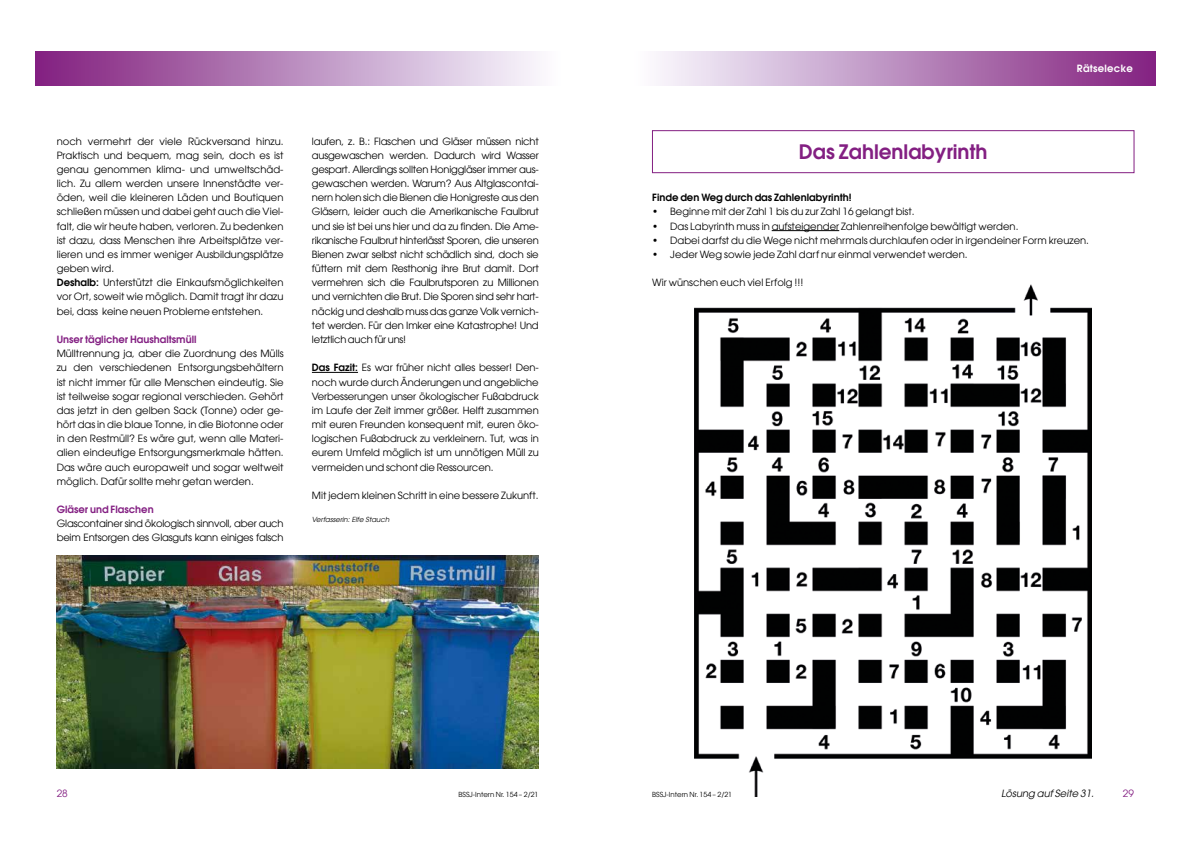
<style>
.page{position:relative;width:1191px;height:842px;background:#fff}
.page>*{position:absolute;margin:0;border:0;box-sizing:border-box;transform-origin:0 0}
.t1{font:600 20px "Avant Garde LT";color:#831f82}
.t2{font:10px/14.2px "Avant Garde LT";color:#000;text-align:justify}
.t3{font:10px/14.2px "Avant Garde LT";letter-spacing:-.02em;color:#000}
.t4{font:600 10px "Avant Garde LT";color:#831f82}
.t5{font:600 10px "Avant Garde LT";color:#000}
.t6{font:italic 10px "Avant Garde LT";color:#000}
.t7{font:600 10px "Avant Garde LT";letter-spacing:.025em;color:#fff}
.t8{font:10px "Avant Garde LT";color:#831f82}
.t9{font:7px "Avant Garde LT";color:#000}
.t10{font:italic 7px "Avant Garde LT";color:#000}
.s1{font-weight:600}
</style>
<div class="page">
<div style="left:631px;top:51px;width:524px;height:34px;background:linear-gradient(to right,#fcffff,#812280)"></div>
<div style="left:35px;top:51px;width:525px;height:34px;background:linear-gradient(to right,#801f7e,#fafeff)"></div>
<img style="left:694px;top:285px;width:398px;height:512px">
<hr style="left:771px;top:230px;width:68px;height:1px;background:#000">
<div style="left:652px;top:130px;width:482px;height:43px;border:1px solid #831f82"></div>
<hr style="left:312px;top:372px;width:46px;height:1px;background:#000">
<img style="left:57px;top:556px;width:482px;height:212px">
<p class="t2" style="left:57px;top:134px;width:228px;text-align:left">noch vermehrt der viele Rückversand hinzu.<br>Praktisch und bequem, mag sein, doch es ist genau genommen klima- und umweltschäd&shy;lich. Zu allem werden unsere Innenstädte ver&shy;öden, weil die kleineren Läden und Boutiquen schließen müssen und dabei geht auch die Viel&shy;falt, die wir heute haben, verloren. Zu bedenken ist dazu, dass Menschen ihre Arbeitsplätze ver&shy;lieren und es immer weniger Ausbildungsplätze geben wird.<br><span class="s1">Deshalb:</span> Unterstützt die Einkaufsmöglichkeiten vor Ort, soweit wie möglich. Damit tragt ihr dazu bei, dass keine neuen Probleme entstehen.</p>
<p class="t4" style="left:57px;top:333px;width:141px">Unser täglicher Haushaltsmüll</p>
<p class="t2" style="left:57px;top:346px;width:228px">Mülltrennung ja, aber die Zuordnung des Mülls zu den verschiedenen Entsorgungsbehältern ist nicht immer für alle Menschen eindeutig. Sie ist teilweise sogar regional verschieden. Gehört das jetzt in den gelben Sack (Tonne) oder ge&shy;hört das in die blaue Tonne, in die Biotonne oder in den Restmüll? Es wäre gut, wenn alle Materi&shy;alien eindeutige Entsorgungsmerkmale hätten.<br>Das wäre auch europaweit und sogar weltweit möglich. Dafür sollte mehr getan werden.</p>
<p class="t4" style="left:57px;top:503px;width:98px">Gläser und Flaschen</p>
<p class="t3" style="left:57px;top:516px;width:228px">Glascontainer sind ökologisch sinnvoll, aber auch beim Entsorgen des Glasguts kann einiges falsch</p>
<p class="t2" style="left:312px;top:134px;width:228px">laufen, z. B.: Flaschen und Gläser müssen nicht ausgewaschen werden. Dadurch wird Wasser gespart. Allerdings sollten Honiggläser immer aus&shy;gewaschen werden. Warum? Aus Altglascontai&shy;nern holen sich die Bienen die Honigreste aus den Gläsern, leider auch die Amerikanische Faulbrut und sie ist bei uns hier und da zu finden. Die Ame&shy;rikanische Faulbrut hinterlässt Sporen, die unseren Bienen zwar selbst nicht schädlich sind, doch sie füttern mit dem Resthonig ihre Brut damit. Dort vermehren sich die Faulbrutsporen zu Millionen und vernichten die Brut. Die Sporen sind sehr hart&shy;näckig und deshalb muss das ganze Volk vernich&shy;tet werden. Für den Imker eine Katastrophe! Und letztlich auch für uns!</p>
<p class="t2" style="left:312px;top:361px;width:228px"><span class="s1">Das Fazit:</span> Es war früher nicht alles besser! Den&shy;noch wurde durch Änderungen und angebliche Verbesserungen unser ökologischer Fußabdruck im Laufe der Zeit immer größer. Helft zusammen mit euren Freunden konsequent mit, euren öko&shy;logischen Fußabdruck zu verkleinern. Tut, was in eurem Umfeld möglich ist um unnötigen Müll zu vermeiden und schont die Ressourcen.</p>
<p class="t2" style="left:312px;top:488px;width:228px">Mit jedem kleinen Schritt in eine bessere Zukunft.</p>
<p class="t10" style="left:312px;top:515px;width:79px">Verfasserin: Elfe Stauch</p>
<p class="t8" style="left:57px;top:787px;width:13px">28</p>
<p class="t9" style="left:458px;top:790px;width:81px">BSSJ-Intern Nr. 154 – 2/21</p>
<h1 class="t1" style="left:799px;top:139px;width:190px">Das Zahlenlabyrinth</h1>
<p class="t7" style="left:1077px;top:62px;width:57px">Rätselecke</p>
<p class="t5" style="left:652px;top:191px;width:201px">Finde den Weg durch das Zahlenlabyrinth!</p>
<p class="t2" style="left:652px;top:205px;width:264px">• Beginne mit der Zahl 1 bis du zur Zahl 16 gelangt bist.</p>
<p class="t2" style="left:652px;top:219px;width:368px">• Das Labyrinth muss in aufsteigender Zahlenreihenfolge bewältigt werden.</p>
<p class="t2" style="left:652px;top:233px;width:438px">• Dabei darfst du die Wege nicht mehrmals durchlaufen oder in irgendeiner Form kreuzen.</p>
<p class="t2" style="left:652px;top:247px;width:317px">• Jeder Weg sowie jede Zahl darf nur einmal verwendet werden.</p>
<p class="t2" style="left:652px;top:276px;width:153px">Wir wünschen euch viel Erfolg !!!</p>
<p class="t9" style="left:652px;top:790px;width:81px">BSSJ-Intern Nr. 154 – 2/21</p>
<p class="t6" style="left:1001px;top:787px;width:95px">Lösung auf Seite 31.</p>
<p class="t8" style="left:1122px;top:787px;width:13px">29</p>
</div>
